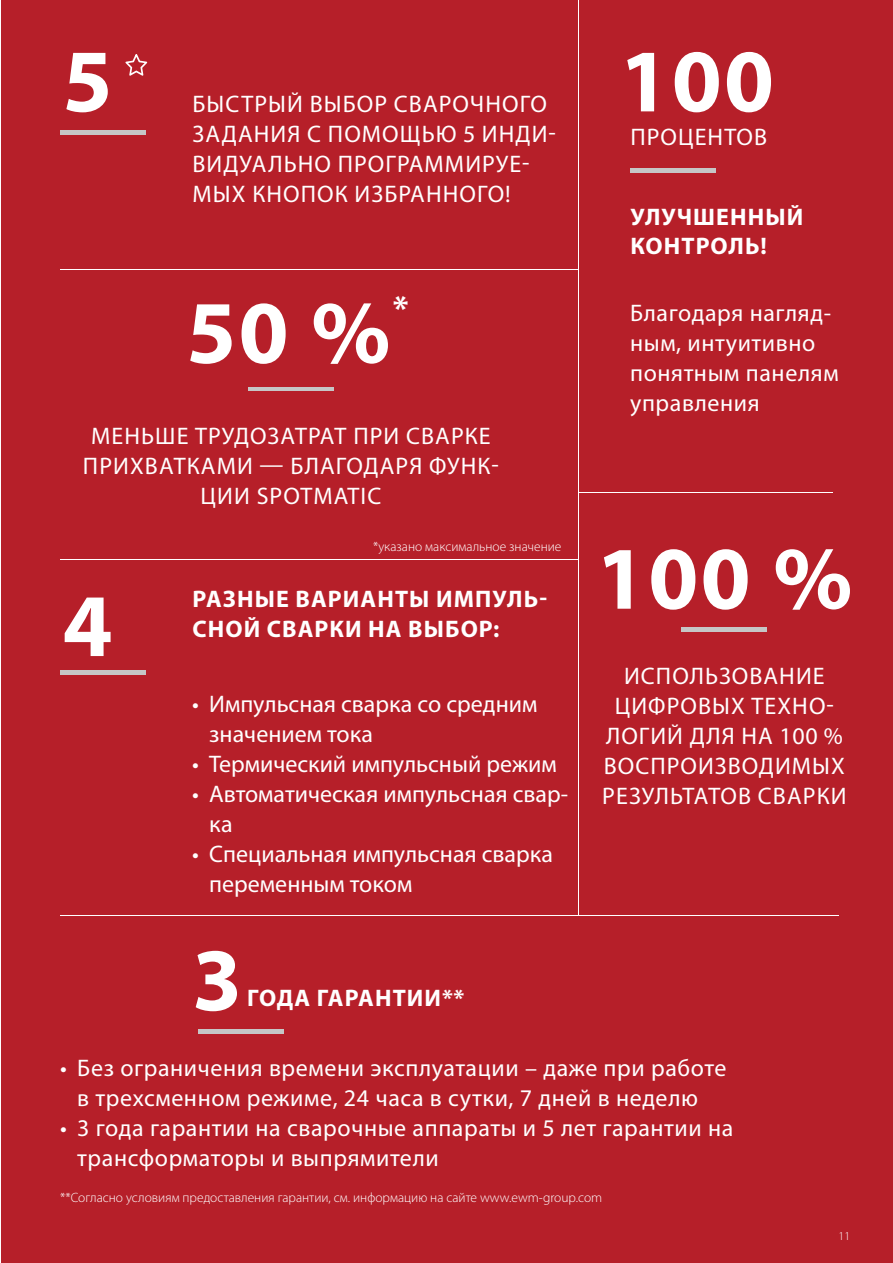
<style>
.page{position:relative;width:893px;height:1263px;background:#fff}
.page>*{position:absolute;margin:0;border:0;box-sizing:border-box;transform-origin:0 0}
.t1{font:700 90px "Myriad Pro";letter-spacing:.025em;color:#fff}
.t2{font:700 34.95px "Myriad Pro";color:#fff}
.t3{font:24px/30px "Myriad Pro";letter-spacing:.045em;color:#fff;text-align:center}
.t4{font:24px/30px "Myriad Pro";letter-spacing:.025em;color:#fff}
.t5{font:24px/30px "Myriad Pro";color:#fff}
.t6{font:700 24px/28.8px "Myriad Pro";letter-spacing:.045em;color:#fff}
.t7{font:300 13.5px "Myriad Pro";color:#fff}
.t8{font:300 12px "Myriad Pro";color:#fff}
</style>
<div class="page">
<div style="left:1px;top:0;width:892px;height:1263px;background:#b61f29"></div>
<hr style="left:60px;top:131px;width:85px;height:4px;background:#c6c6c6">
<div style="left:60px;top:670px;width:85px;height:5px;background:#c6c6c6"></div>
<div style="left:199px;top:1029px;width:85px;height:5px;background:#c6c6c6"></div>
<hr style="left:248px;top:388px;width:85px;height:3px;background:#c6c6c6">
<hr style="left:60px;top:915px;width:779px;height:1px;background:#fff">
<hr style="left:60px;top:559px;width:519px;height:1px;background:#fff">
<hr style="left:60px;top:269px;width:519px;height:1px;background:#fff">
<hr style="left:578px;top:0;width:1px;height:915px;background:#fff">
<hr style="left:579px;top:492px;width:253px;height:1px;background:#fff">
<hr style="left:630px;top:169px;width:85px;height:4px;background:#c6c6c6">
<hr style="left:682px;top:628px;width:85px;height:4px;background:#c6c6c6">
<svg style="left:125px;top:54px;width:22px;height:22px"></svg>
<h1 class="t1" style="left:63px;top:22px;width:51px">5</h1>
<p class="t3" style="left:192px;top:89px;width:365px;text-align:left">БЫСТРЫЙ ВЫБОР СВАРОЧНОГО<br>ЗАДАНИЯ С ПОМОЩЬЮ 5 ИНДИ-<br>ВИДУАЛЬНО ПРОГРАММИРУЕ-<br>МЫХ КНОПОК ИЗБРАННОГО!</p>
<h1 class="t1" style="left:186px;top:274px;width:206px">50 %</h1>
<h2 class="t2" style="left:393px;top:286px;width:17px">*</h2>
<p class="t3" style="left:83px;top:420px;width:417px">МЕНЬШЕ ТРУДОЗАТРАТ ПРИ СВАРКЕ<br>ПРИХВАТКАМИ — БЛАГОДАРЯ ФУНК-<br>ЦИИ SPOTMATIC</p>
<h1 class="t1" style="left:63px;top:567px;width:51px">4</h1>
<p class="t7" style="left:373px;top:539px;width:190px">*указано максимальное значение</p>
<p class="t6" style="left:192px;top:583px;width:356px">РАЗНЫЕ ВАРИАНТЫ ИМПУЛЬ-</p>
<p class="t6" style="left:192px;top:613px;width:309px">СНОЙ СВАРКИ НА ВЫБОР:</p>
<p class="t5" style="left:209px;top:689px;width:330px;text-indent:-17px">• Импульсная сварка со средним значением тока</p>
<p class="t5" style="left:192px;top:749px;width:366px">• Термический импульсный режим</p>
<p class="t5" style="left:209px;top:779px;width:360px;text-indent:-17px">• Автоматическая импульсная свар&shy;ка</p>
<p class="t5" style="left:209px;top:839px;width:345px;text-indent:-17px">• Специальная импульсная сварка переменным током</p>
<h1 class="t1" style="left:192px;top:921px;width:51px">3</h1>
<p class="t6" style="left:247px;top:982px;width:219px">ГОДА ГАРАНТИИ**</p>
<h1 class="t1" style="left:620px;top:22px;width:156px">100</h1>
<p class="t3" style="left:630px;top:122px;width:138px">ПРОЦЕНТОВ</p>
<p class="t6" style="left:630px;top:202px;width:175px">УЛУЧШЕННЫЙ<br>КОНТРОЛЬ!</p>
<p class="t4" style="left:630px;top:297px;width:210px">Благодаря нагляд&shy;ным, интуитивно понятным панелям управления</p>
<h1 class="t1" style="left:596px;top:520px;width:258px">100 %</h1>
<p class="t3" style="left:602px;top:661px;width:246px">ИСПОЛЬЗОВАНИЕ<br>ЦИФРОВЫХ ТЕХНО-<br>ЛОГИЙ ДЛЯ НА 100 %<br>ВОСПРОИЗВОДИМЫХ<br>РЕЗУЛЬТАТОВ СВАРКИ</p>
<p class="t4" style="left:60px;top:1052px;width:668px;text-align:center">• Без ограничения времени эксплуатации – даже при работе в трехсменном режиме, 24 часа в сутки, 7 дней в неделю</p>
<p class="t4" style="left:77px;top:1112px;width:657px;text-indent:-17px">• 3 года гарантии на сварочные аппараты и 5 лет гарантии на трансформаторы и выпрямители</p>
<p class="t7" style="left:60px;top:1190px;width:544px">**Согласно условиям предоставления гарантии, см. информацию на сайте www.ewm-group.com</p>
<p class="t8" style="left:838px;top:1229px;width:14px">11</p>
</div>
